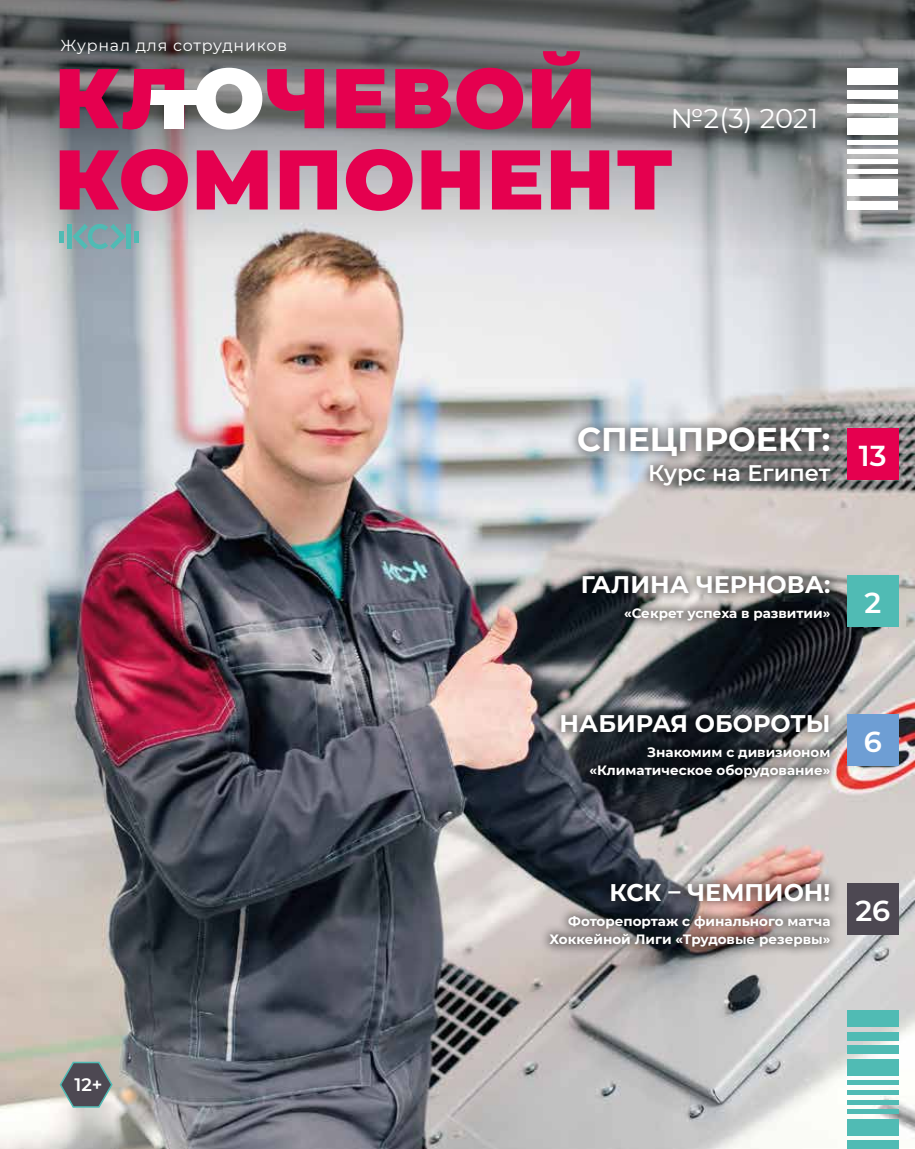
<style>
.page{position:relative;width:915px;height:1149px;background:#fff}
.page>*{position:absolute;margin:0;border:0;box-sizing:border-box;transform-origin:0 0}
.t1{font:700 32.85px "Montserrat";color:#fff}
.t2{font:600 28.8px "Montserrat";color:#fff}
.t3{font:27.15px "Montserrat";color:#fff}
.t4{font:700 24px "Montserrat";color:#fff}
.t5{font:600 22.5px "Montserrat";color:#fff}
.t6{font:600 18px "Montserrat";color:#fff}
.t7{font:15.9px "Montserrat";letter-spacing:.05em;color:#fff}
.t8{font:700 13.5px/18px "Montserrat";color:#fff;text-align:right}
</style>
<div class="page">
<img style="left:0;top:249px;width:914px;height:899px">
<svg style="left:0;top:0;width:914px;height:249px;background:#87898b"></svg>
<svg style="left:60px;top:149px;width:611px;height:62px;background:#d24879"></svg>
<svg style="left:195px;top:68px;width:129px;height:61px"></svg>
<svg style="left:336px;top:69px;width:49px;height:59px;background:#d31758"></svg>
<svg style="left:395px;top:68px;width:128px;height:61px;background:#c6275e"></svg>
<svg style="left:532px;top:51px;width:58px;height:77px;background:#c5215a"></svg>
<div style="left:143px;top:90px;width:66px;height:15px;background:#fff"></div>
<svg style="left:60px;top:69px;width:124px;height:60px;background:#bf3f6c"></svg>
<div style="left:847px;top:68px;width:50px;height:16px;background:#fff"></div>
<div style="left:847px;top:118px;width:50px;height:16px;background:#fff"></div>
<div style="left:847px;top:179px;width:50px;height:16px;background:#fff"></div>
<div style="left:847px;top:90px;width:50px;height:8px;background:#fff"></div>
<div style="left:847px;top:104px;width:50px;height:8px;background:#fff"></div>
<div style="left:847px;top:201px;width:50px;height:8px;background:#fff"></div>
<hr style="left:847px;top:140px;width:50px;height:4px;background:#fff">
<hr style="left:847px;top:150px;width:50px;height:4px;background:#fff">
<div style="left:847px;top:159px;width:50px;height:5px;background:#fff"></div>
<hr style="left:847px;top:169px;width:50px;height:4px;background:#fff">
<div style="left:847px;top:1009px;width:51px;height:17px;background:#50bbb4"></div>
<div style="left:847px;top:1058px;width:51px;height:16px;background:#50bbb4"></div>
<div style="left:847px;top:1118px;width:51px;height:16px;background:#50bbb4"></div>
<div style="left:847px;top:1031px;width:51px;height:8px;background:#50bbb4"></div>
<div style="left:847px;top:1045px;width:51px;height:8px;background:#50bbb4"></div>
<div style="left:847px;top:1140px;width:51px;height:8px;background:#50bbb4"></div>
<hr style="left:847px;top:1080px;width:51px;height:4px;background:#50bbb4">
<hr style="left:847px;top:1090px;width:51px;height:4px;background:#50bbb4">
<svg style="left:847px;top:1099px;width:51px;height:4px"></svg>
<hr style="left:847px;top:1109px;width:51px;height:4px;background:#50bbb4">
<svg style="left:59px;top:1060px;width:54px;height:48px;background:#75797c"></svg>
<div style="left:566px;top:417px;width:275px;height:79px;background:#000;opacity:.52"></div>
<div style="left:847px;top:428px;width:51px;height:51px;background:#e5004f"></div>
<div style="left:571px;top:563px;width:269px;height:68px;background:#000;opacity:.52"></div>
<div style="left:847px;top:575px;width:51px;height:51px;background:#50bbb4"></div>
<div style="left:549px;top:702px;width:291px;height:87px;background:#000;opacity:.52"></div>
<div style="left:847px;top:714px;width:51px;height:51px;background:#6e9ed4"></div>
<div style="left:539px;top:871px;width:301px;height:87px;background:#000;opacity:.52"></div>
<div style="left:847px;top:883px;width:51px;height:51px;background:#4d4852"></div>
<div style="left:67px;top:224px;width:5px;height:25px;background:#50bbb4"></div>
<div style="left:126px;top:224px;width:5px;height:25px;background:#50bbb4"></div>
<hr style="left:60px;top:231px;width:4px;height:11px;background:#50bbb4">
<hr style="left:134px;top:231px;width:4px;height:11px;background:#50bbb4">
<svg style="left:72px;top:224px;width:53px;height:25px"></svg>
<p class="t7" style="left:61px;top:34px;width:228px">Журнал для сотрудников</p>
<h3 class="t6" style="left:74px;top:1071px;width:29px">12+</h3>
<h3 class="t3" style="left:670px;top:99px;width:149px">№2(3) 2021</h3>
<h1 class="t1" style="left:577px;top:416px;width:255px">СПЕЦПРОЕКТ:</h1>
<h3 class="t5" style="left:648px;top:457px;width:184px">Курс на Египет</h3>
<h2 class="t2" style="left:858px;top:435px;width:29px">13</h2>
<h3 class="t4" style="left:580px;top:566px;width:251px">ГАЛИНА ЧЕРНОВА:</h3>
<p class="t8" style="left:624px;top:603px;width:258px">«Секрет успеха в развитии» <sup>2</sup></p>
<h3 class="t4" style="left:559px;top:705px;width:272px">НАБИРАЯ ОБОРОТЫ</h3>
<p class="t8" style="left:589px;top:742px;width:242px">Знакомим с дивизионом «Климатическое оборудование»</p>
<h2 class="t2" style="left:863px;top:721px;width:20px">6</h2>
<h3 class="t4" style="left:609px;top:874px;width:222px">КСК – ЧЕМПИОН!</h3>
<p class="t8" style="left:549px;top:911px;width:282px">Фоторепортаж с финального матча<br>Хоккейной Лиги «Трудовые резервы»</p>
<h2 class="t2" style="left:855px;top:890px;width:36px">26</h2>
</div>
